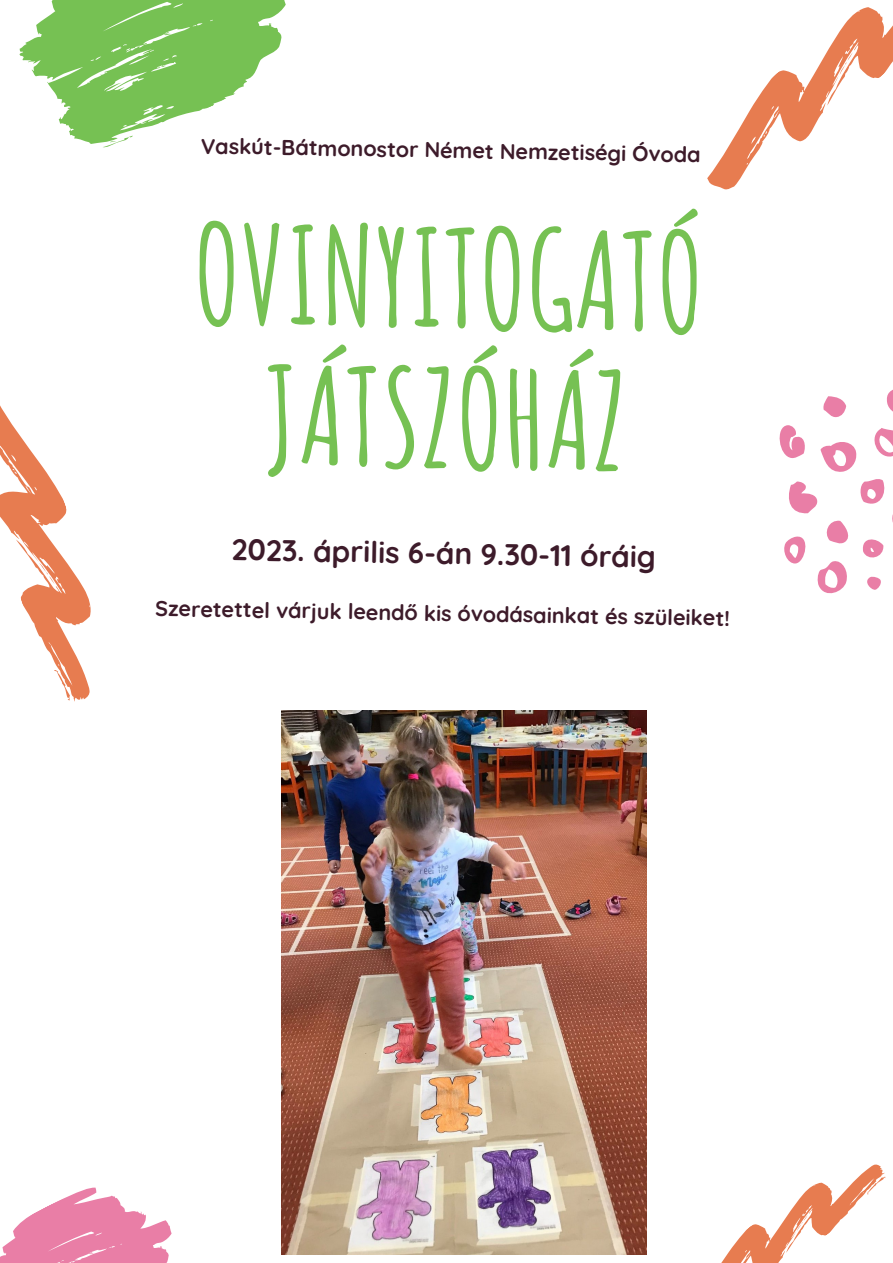
<style>
.page{position:relative;width:893px;height:1263px;background:#fff}
.page>*{position:absolute;margin:0;border:0;box-sizing:border-box;transform-origin:0 0}
.t1{font:700 132.45px/140.1px "Amatic SC";color:#76c153;text-align:center}
.t2{font:700 29.78px "Quicksand";color:#3d1b2a}
.t3{font:700 21.52px "Quicksand";color:#3d1b2a}
</style>
<div class="page">
<svg style="left:0;top:405px;width:91px;height:297px"></svg>
<svg style="left:19px;top:0;width:267px;height:144px;fill:#76c153"></svg>
<svg style="left:103px;top:134px;width:31px;height:14px"></svg>
<svg style="left:886px;top:389px;width:7px;height:23px"></svg>
<svg style="left:823px;top:396px;width:23px;height:22px"></svg>
<svg style="left:779px;top:425px;width:114px;height:168px"></svg>
<svg style="left:0;top:1187px;width:172px;height:76px"></svg>
<svg style="left:721px;top:1164px;width:165px;height:99px"></svg>
<svg style="left:707px;top:7px;width:186px;height:183px"></svg>
<img style="left:282px;top:710px;width:364px;height:544px">
<p class="t3" style="left:201px;top:132px;width:501px;rotate:1deg">Vaskút-Bátmonostor Német Nemzetiségi Óvoda</p>
<h1 class="t1" style="left:195px;top:202px;width:511px;rotate:1deg">OVINYITOGATÓ<br>JÁTSZÓHÁZ</h1>
<h2 class="t2" style="left:232px;top:530px;width:426px;rotate:1deg">2023. április 6-án 9.30-11 óráig</h2>
<p class="t3" style="left:156px;top:594px;width:576px;rotate:1deg">Szeretettel várjuk leendő kis óvodásainkat és szüleiket!</p>
</div>
